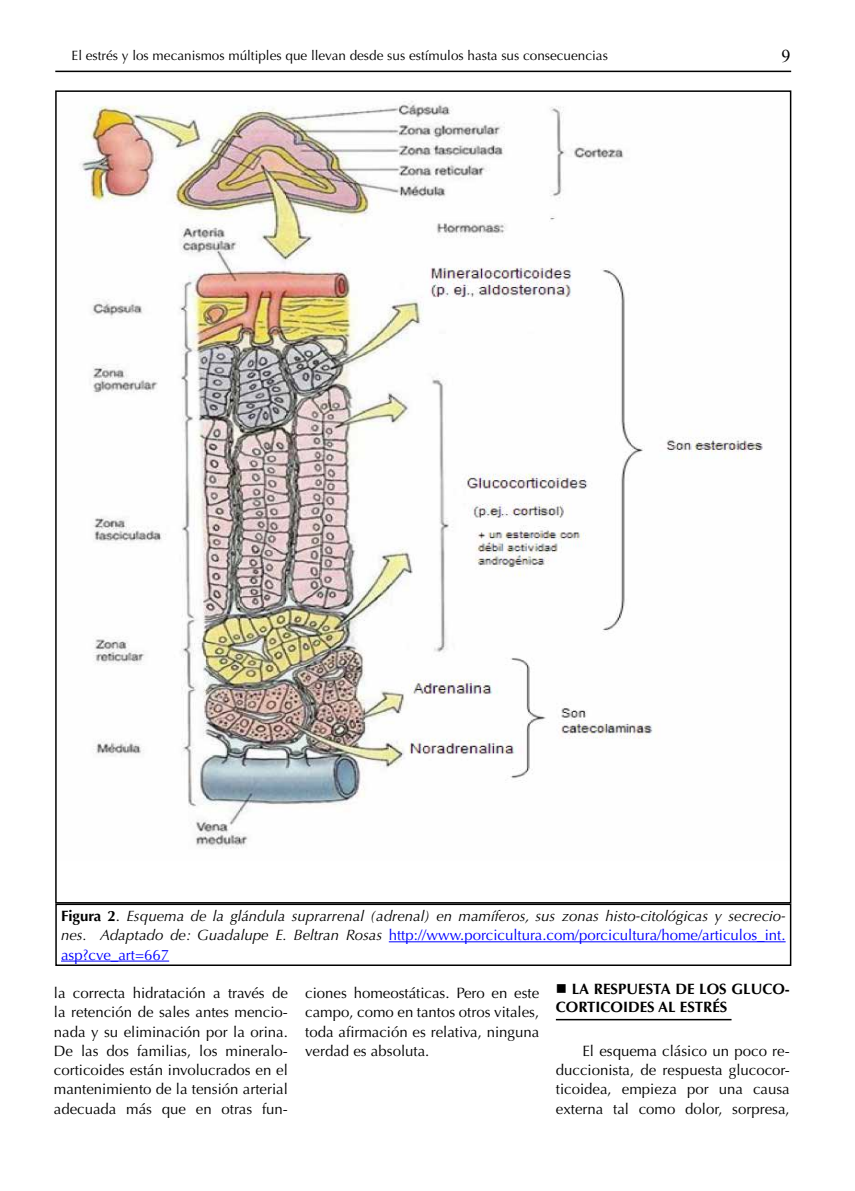
<style>
.page{position:relative;width:855px;height:1191px;background:#fff}
.page>*{position:absolute;margin:0;border:0;box-sizing:border-box;transform-origin:0 0}
.t1{font:18px "Times New Roman";color:#000}
.t2{font:15px/19.2px "Optima LT Std";color:#000;text-align:justify}
.t3{font:italic 15px/19.2px "Optima LT Std";color:#000;text-align:justify}
.t4{font:700 15px "Optima LT Std";color:#000}
.t5{font:13.5px "Optima LT Std";color:#000}
.s1{font-weight:700;font-style:normal}
.s2{font-style:normal}
.s3{font-style:normal;color:#00f}
</style>
<div class="page">
<hr style="left:55px;top:71px;width:736px;height:1px;background:#000">
<hr style="left:556px;top:1019px;width:175px;height:1px;background:#000">
<hr style="left:389px;top:941px;width:396px;height:1px;background:#00f">
<hr style="left:61px;top:960px;width:108px;height:1px;background:#00f">
<div style="left:55px;top:903px;width:736px;height:63px;border:2px solid #000"></div>
<img style="left:79px;top:101px;width:684px;height:748px">
<p class="t5" style="left:72px;top:47px;width:538px">El estrés y los mecanismos múltiples que llevan desde sus estímulos hasta sus consecuencias</p>
<p class="t1" style="left:781px;top:44px;width:10px">9</p>
<p class="t3" style="left:61px;top:906px;width:726px"><span class="s1">FIGURA 2</span><span class="s2">.</span> Esquema de la glándula suprarrenal (adrenal) en mamíferos, sus zonas histo-citológicas y secrecio&shy;nes. Adaptado de: Guadalupe E. Beltran Rosas <span class="s3">http://www.porcicultura.com/porcicultura/home/articulos_int. asp?cve_art=667</span></p>
<p class="t2" style="left:54px;top:983px;width:235px">la correcta hidratación a través de la retención de sales antes mencio&shy;nada y su eliminación por la orina.<br>De las dos familias, los mineralo&shy;corticoides están involucrados en el mantenimiento de la tensión arterial adecuada más que en otras fun-</p>
<p class="t2" style="left:305px;top:983px;width:235px">ciones homeostáticas. Pero en este campo, como en tantos otros vitales, toda afirmación es relativa, ninguna verdad es absoluta.</p>
<p class="t4" style="left:556px;top:980px;width:48px">■LA RESPUESTA</p>
<p class="t4" style="left:675px;top:980px;width:34px">DE LOS</p>
<p class="t4" style="left:731px;top:980px;width:12px">GLUCO</p>
<p class="t4" style="left:785px;top:980px;width:6px">-</p>
<p class="t4" style="left:556px;top:998px;width:10px">CORTICOIDES</p>
<p class="t4" style="left:658px;top:998px;width:31px">AL ESTRÉS</p>
<p class="t2" style="left:556px;top:1041px;width:235px;text-indent:27px">El esquema clásico un poco re&shy;duccionista, de respuesta glucocor&shy;ticoidea, empieza por una causa externa tal como dolor, sorpresa,</p>
</div>
